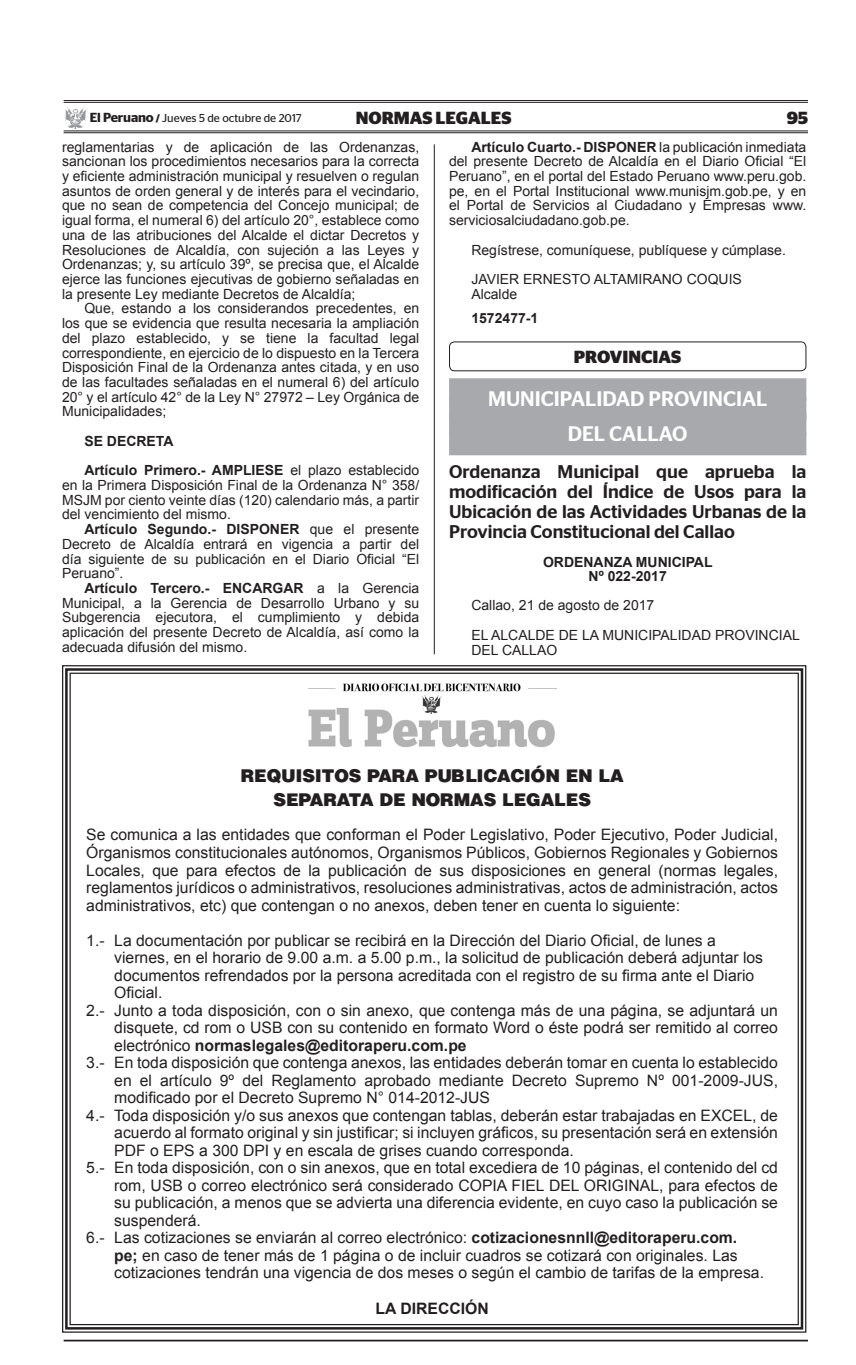
<style>
.page{position:relative;width:856px;height:1365px;background:#fff}
.page>*{position:absolute;margin:0;border:0;box-sizing:border-box;transform-origin:0 0}
.t1{font:500 21px "Stag Sans";color:#fff}
.Sumilla{font:500 18.38px/20.1px "Stag Sans";color:#231f20;text-align:justify}
.t2{font:900 17.5px "Helvetica";color:#231f20}
.t3{font:700 17.5px "Stag Sans";color:#231f20}
.t4{font:15.75px/17.5px "Arial";color:#231f20;text-align:justify}
.t5{font:700 15.75px "Arial";color:#231f20}
.Cuerpo{font:14px/14.7px "Arial";color:#231f20;text-align:justify}
.Resolución{font:700 14px "Arial";color:#231f20}
.Cuerpo-2{font:700 14px "Arial";color:#231f20}
.t6{font:11.38px "Stag Sans";color:#231f20}
.s1{font-weight:600;font-size:13.12px}
.s2{font-weight:700;font-size:10.5px}
.s3{font-weight:700}
</style>
<div class="page">
<hr style="left:64px;top:100px;width:744px;height:1px;background:#231f20">
<hr style="left:64px;top:102px;width:744px;height:1px;background:#231f20">
<hr style="left:64px;top:131px;width:744px;height:1px;background:#231f20">
<hr style="left:64px;top:132px;width:744px;height:1px;background:#231f20">
<hr style="left:64px;top:1339px;width:744px;height:2px;background:#231f20">
<img style="left:65px;top:107px;width:22px;height:16px">
<svg style="left:66px;top:123px;width:19px;height:6px"></svg>
<hr style="left:434px;top:144px;width:1px;height:510px;background:#231f20">
<div style="left:449px;top:378px;width:357px;height:23px;background:#a8a9ad"></div>
<div style="left:449px;top:397px;width:357px;height:23px;background:#a8a9ad"></div>
<div style="left:449px;top:413px;width:357px;height:23px;background:#a8a9ad"></div>
<div style="left:449px;top:432px;width:357px;height:23px;background:#a8a9ad"></div>
<div style="left:449px;top:341px;width:357px;height:30px;border:1px solid #231f20;border-radius:5px"></div>
<svg style="left:62px;top:665px;width:745px;height:668px"></svg>
<div style="left:65px;top:668px;width:738px;height:661px;border:3px solid #231f20"></div>
<img style="left:308px;top:682px;width:249px;height:65px">
<p class="t6" style="left:90px;top:111px;width:213px"><span class="s1">El Peruano</span> <span class="s2">/</span> Jueves 5 de octubre de 2017</p>
<p class="t3" style="left:356px;top:107px;width:157px">NORMAS LEGALES</p>
<p class="t3" style="left:786px;top:107px;width:23px">95</p>
<p class="Cuerpo" style="left:62px;top:139px;width:359px">reglamentarias y de aplicación de las Ordenanzas, sancionan los procedimientos necesarios para la correcta y eficiente administración municipal y resuelven o regulan asuntos de orden general y de interés para el vecindario, que no sean de competencia del Concejo municipal; de igual forma, el numeral 6) del artículo 20°, establece como una de las atribuciones del Alcalde el dictar Decretos y Resoluciones de Alcaldía, con sujeción a las Leyes y Ordenanzas; y, su artículo 39º, se precisa que, el Alcalde ejerce las funciones ejecutivas de gobierno señaladas en la presente Ley mediante Decretos de Alcaldía;</p>
<p class="Cuerpo" style="left:62px;top:301px;width:359px;text-indent:22px">Que, estando a los considerandos precedentes, en los que se evidencia que resulta necesaria la ampliación del plazo establecido, y se tiene la facultad legal correspondiente, en ejercicio de lo dispuesto en la Tercera Disposición Final de la Ordenanza antes citada, y en uso de las facultades señaladas en el numeral 6) del artículo 20° y el artículo 42° de la Ley N° 27972 – Ley Orgánica de Municipalidades;</p>
<p class="Cuerpo-2" style="left:84px;top:431px;width:91px">SE DECRETA</p>
<p class="Cuerpo" style="left:62px;top:463px;width:359px;text-indent:22px"><span class="s3">Artículo Primero.- AMPLIESE</span> el plazo establecido en la Primera Disposición Final de la Ordenanza N° 358/ MSJM por ciento veinte días (120) calendario más, a partir del vencimiento del mismo.</p>
<p class="Cuerpo" style="left:62px;top:522px;width:359px;text-indent:22px"><span class="s3">Artículo Segundo.- DISPONER</span> que el presente Decreto de Alcaldía entrará en vigencia a partir del día siguiente de su publicación en el Diario Oficial “El Peruano”.</p>
<p class="Cuerpo" style="left:62px;top:580px;width:359px;text-indent:22px"><span class="s3">Artículo Tercero.- ENCARGAR</span> a la Gerencia Municipal, a la Gerencia de Desarrollo Urbano y su Subgerencia ejecutora, el cumplimiento y debida aplicación del presente Decreto de Alcaldía, así como la adecuada difusión del mismo.</p>
<p class="Cuerpo" style="left:449px;top:139px;width:359px;text-indent:22px"><span class="s3">Artículo Cuarto.- DISPONER</span> la publicación inmediata del presente Decreto de Alcaldía en el Diario Oficial “El Peruano”, en el portal del Estado Peruano www.peru.gob. pe, en el Portal Institucional www.munisjm.gob.pe, y en el Portal de Servicios al Ciudadano y Empresas www. serviciosalciudadano.gob.pe.</p>
<p class="Cuerpo" style="left:471px;top:242px;width:316px">Regístrese, comuníquese, publíquese y cúmplase.</p>
<p class="Cuerpo" style="left:471px;top:272px;width:272px">JAVIER ERNESTO ALTAMIRANO COQUIS</p>
<p class="Cuerpo" style="left:471px;top:286px;width:47px">Alcalde</p>
<p class="Cuerpo-2" style="left:471px;top:308px;width:68px">1572477-1</p>
<p class="t3" style="left:574px;top:347px;width:109px">PROVINCIAS</p>
<p class="t1" style="left:488px;top:387px;width:281px">MUNICIPALIDAD PROVINCIAL</p>
<p class="t1" style="left:568px;top:422px;width:121px">DEL CALLAO</p>
<p class="Sumilla" style="left:449px;top:461px;width:359px">Ordenanza Municipal que aprueba la modificación del Índice de Usos para la Ubicación de las Actividades Urbanas de la Provincia Constitucional del Callao</p>
<p class="Resolución" style="left:543px;top:553px;width:171px">ORDENANZA MUNICIPAL</p>
<p class="Resolución" style="left:588px;top:567px;width:80px">Nº 022-2017</p>
<p class="Cuerpo" style="left:471px;top:598px;width:184px">Callao, 21 de agosto de 2017</p>
<p class="Cuerpo" style="left:471px;top:627px;width:330px">EL ALCALDE DE LA MUNICIPALIDAD PROVINCIAL</p>
<p class="Cuerpo" style="left:471px;top:642px;width:87px">DEL CALLAO</p>
<p class="t2" style="left:241px;top:764px;width:384px">REQUISITOS PARA PUBLICACIÓN EN LA</p>
<p class="t2" style="left:273px;top:788px;width:319px">SEPARATA DE NORMAS LEGALES</p>
<p class="t4" style="left:86px;top:826px;width:693px">Se comunica a las entidades que conforman el Poder Legislativo, Poder Ejecutivo, Poder Judicial, Órganismos constitucionales autónomos, Organismos Públicos, Gobiernos Regionales y Gobiernos Locales, que para efectos de la publicación de sus disposiciones en general (normas legales, reglamentos jurídicos o administrativos, resoluciones administrativas, actos de administración, actos administrativos, etc) que contengan o no anexos, deben tener en cuenta lo siguiente:</p>
<p class="t4" style="left:114px;top:931px;width:650px;text-align:left;text-indent:-28px">1.- La documentación por publicar se recibirá en la Dirección del Diario Oficial, de lunes a viernes, en el horario de 9.00 a.m. a 5.00 p.m., la solicitud de publicación deberá adjuntar los documentos refrendados por la persona acreditada con el registro de su firma ante el Diario Oficial.</p>
<p class="t4" style="left:114px;top:1001px;width:665px;text-indent:-28px">2.- Junto a toda disposición, con o sin anexo, que contenga más de una página, se adjuntará un disquete, cd rom o USB con su contenido en formato Word o éste podrá ser remitido al correo electrónico <span class="s3">normaslegales@editoraperu.com.pe</span></p>
<p class="t4" style="left:114px;top:1053px;width:665px;text-indent:-28px">3.- En toda disposición que contenga anexos, las entidades deberán tomar en cuenta lo establecido en el artículo 9º del Reglamento aprobado mediante Decreto Supremo Nº 001-2009-JUS, modificado por el Decreto Supremo N° 014-2012-JUS</p>
<p class="t4" style="left:114px;top:1106px;width:665px;text-indent:-28px">4.- Toda disposición y/o sus anexos que contengan tablas, deberán estar trabajadas en EXCEL, de acuerdo al formato original y sin justificar; si incluyen gráficos, su presentación será en extensión PDF o EPS a 300 DPI y en escala de grises cuando corresponda.</p>
<p class="t4" style="left:114px;top:1158px;width:665px;text-indent:-28px">5.- En toda disposición, con o sin anexos, que en total excediera de 10 páginas, el contenido del cd rom, USB o correo electrónico será considerado COPIA FIEL DEL ORIGINAL, para efectos de su publicación, a menos que se advierta una diferencia evidente, en cuyo caso la publicación se suspenderá.</p>
<p class="t4" style="left:114px;top:1228px;width:651px;text-align:left;text-indent:-28px">6.- Las cotizaciones se enviarán al correo electrónico: <span class="s3">cotizacionesnnll@editoraperu.com. pe;</span> en caso de tener más de 1 página o de incluir cuadros se cotizará con originales. Las cotizaciones tendrán una vigencia de dos meses o según el cambio de tarifas de la empresa.</p>
<p class="t5" style="left:375px;top:1297px;width:115px">LA DIRECCIÓN</p>
</div>
